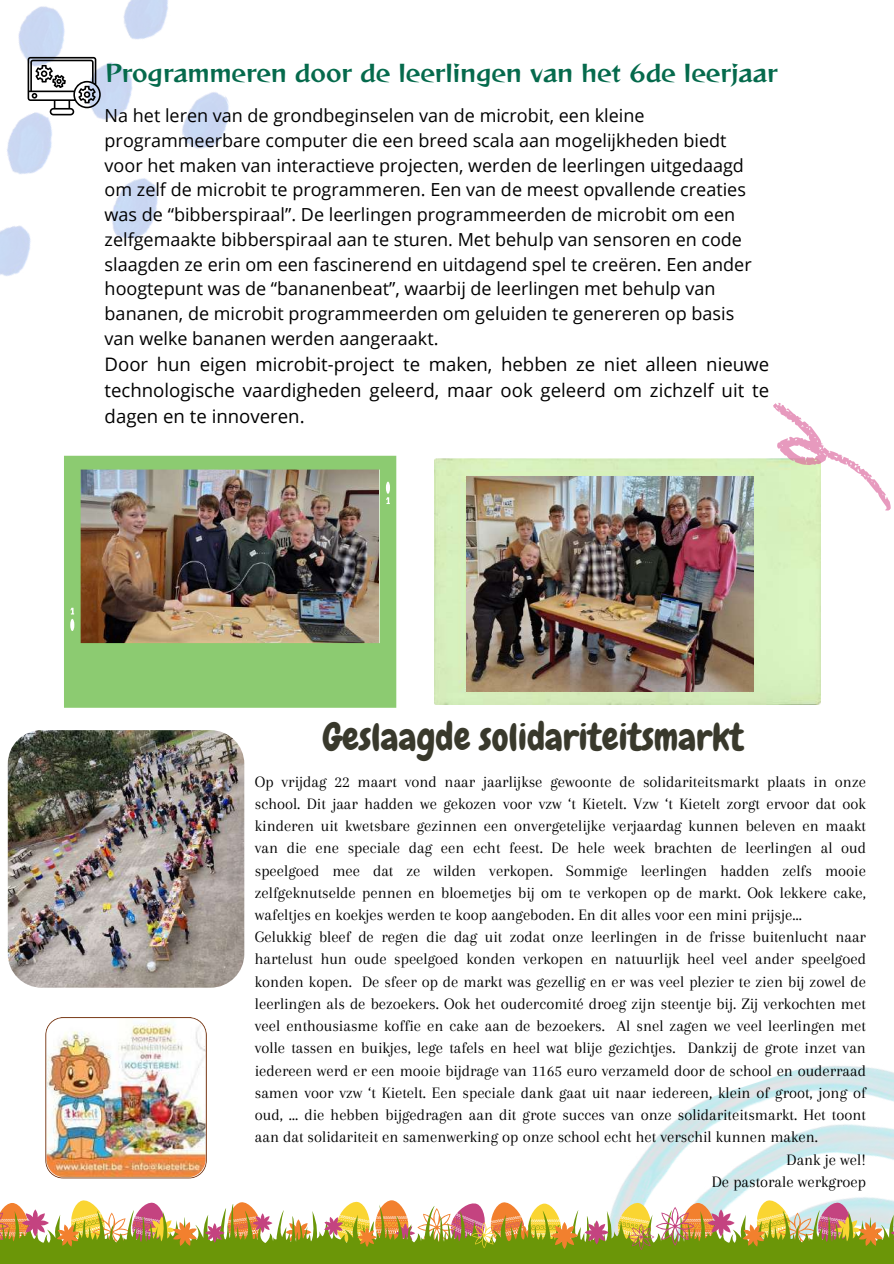
<style>
.page{position:relative;width:894px;height:1264px;background:#fff}
.page>*{position:absolute;margin:0;border:0;box-sizing:border-box;transform-origin:0 0}
.t1{font:37.5px "Chewy";color:#39392c}
.t2{font:23.4px "Reggae One";color:#056a4c}
.t3{font:18.6px/25.8px "Open Sans";color:#000;text-align:justify}
.t4{font:18px/24.8px "Open Sans";color:#000}
.t5{font:16.5px "Arapey";color:#000}
</style>
<div class="page">
<svg style="left:396px;top:502px;width:1px;height:75px"></svg>
<img style="left:616px;top:1066px;width:277px;height:132px">
<svg style="left:0;top:1198px;width:893px;height:65px"></svg>
<img style="left:434px;top:459px;width:386px;height:245px">
<img style="left:466px;top:477px;width:287px;height:215px">
<svg style="left:64px;top:456px;width:332px;height:251px;background:#8fbf74"></svg>
<img style="left:70px;top:481px;width:320px;height:150px">
<img style="left:8px;top:730px;width:236px;height:257px;border-radius:34px">
<img style="left:45px;top:1017px;width:162px;height:161px">
<img style="left:0;top:0;width:229px;height:276px">
<svg style="left:28px;top:57px;width:73px;height:58px"></svg>
<svg style="left:754px;top:403px;width:137px;height:137px"></svg>
<h2 class="t2" style="left:105px;top:54px;width:674px">Programmeren door de leerlingen van het 6de leerjaar</h2>
<p class="t4" style="left:105px;top:103px;width:648px">Na het leren van de grondbeginselen van de microbit, een kleine programmeerbare computer die een breed scala aan mogelijkheden biedt voor het maken van interactieve projecten, werden de leerlingen uitgedaagd om zelf de microbit te programmeren. Een van de meest opvallende creaties was de “bibberspiraal”. De leerlingen programmeerden de microbit om een zelfgemaakte bibberspiraal aan te sturen. Met behulp van sensoren en code slaagden ze erin om een fascinerend en uitdagend spel te creëren. Een ander hoogtepunt was de “bananenbeat”, waarbij de leerlingen met behulp van bananen, de microbit programmeerden om geluiden te genereren op basis van welke bananen werden aangeraakt.</p>
<p class="t3" style="left:105px;top:351px;width:665px">Door hun eigen microbit-project te maken, hebben ze niet alleen nieuwe technologische vaardigheden geleerd, maar ook geleerd om zichzelf uit te dagen en te innoveren.</p>
<h1 class="t1" style="left:322px;top:713px;width:422px">Geslaagde solidariteitsmarkt</h1>
<p class="t5" style="left:255px;top:772px;width:612px">Op vrijdag 22 maart vond naar jaarlijkse gewoonte de solidariteitsmarkt plaats in onze</p>
<p class="t5" style="left:255px;top:794px;width:612px">school. Dit jaar hadden we gekozen voor vzw ‘t Kietelt. Vzw ‘t Kietelt zorgt ervoor dat ook</p>
<p class="t5" style="left:255px;top:816px;width:612px">kinderen uit kwetsbare gezinnen een onvergetelijke verjaardag kunnen beleven en maakt</p>
<p class="t5" style="left:255px;top:839px;width:612px">van die ene speciale dag een echt feest. De hele week brachten de leerlingen al oud</p>
<p class="t5" style="left:255px;top:861px;width:612px">speelgoed mee dat ze wilden verkopen. Sommige leerlingen hadden zelfs mooie</p>
<p class="t5" style="left:255px;top:883px;width:612px">zelfgeknutselde pennen en bloemetjes bij om te verkopen op de markt. Ook lekkere cake,</p>
<p class="t5" style="left:255px;top:905px;width:548px">wafeltjes en koekjes werden te koop aangeboden. En dit alles voor een mini prijsje…</p>
<p class="t5" style="left:255px;top:927px;width:612px">Gelukkig bleef de regen die dag uit zodat onze leerlingen in de frisse buitenlucht naar</p>
<p class="t5" style="left:255px;top:950px;width:612px">hartelust hun oude speelgoed konden verkopen en natuurlijk heel veel ander speelgoed</p>
<p class="t5" style="left:255px;top:972px;width:612px">konden kopen. De sfeer op de markt was gezellig en er was veel plezier te zien bij zowel de</p>
<p class="t5" style="left:255px;top:994px;width:612px">leerlingen als de bezoekers. Ook het oudercomité droeg zijn steentje bij. Zij verkochten met</p>
<p class="t5" style="left:255px;top:1016px;width:612px">veel enthousiasme koffie en cake aan de bezoekers. Al snel zagen we veel leerlingen met</p>
<p class="t5" style="left:255px;top:1039px;width:612px">volle tassen en buikjes, lege tafels en heel wat blije gezichtjes. Dankzij de grote inzet van</p>
<p class="t5" style="left:255px;top:1061px;width:612px">iedereen werd er een mooie bijdrage van 1165 euro verzameld door de school en ouderraad</p>
<p class="t5" style="left:255px;top:1083px;width:612px">samen voor vzw ‘t Kietelt. Een speciale dank gaat uit naar iedereen, klein of groot, jong of</p>
<p class="t5" style="left:255px;top:1105px;width:612px">oud, … die hebben bijgedragen aan dit grote succes van onze solidariteitsmarkt. Het toont</p>
<p class="t5" style="left:255px;top:1127px;width:564px">aan dat solidariteit en samenwerking op onze school echt het verschil kunnen maken.</p>
<p class="t5" style="left:786px;top:1150px;width:81px">Dank je wel!</p>
<p class="t5" style="left:711px;top:1172px;width:155px">De pastorale werkgroep</p>
</div>
